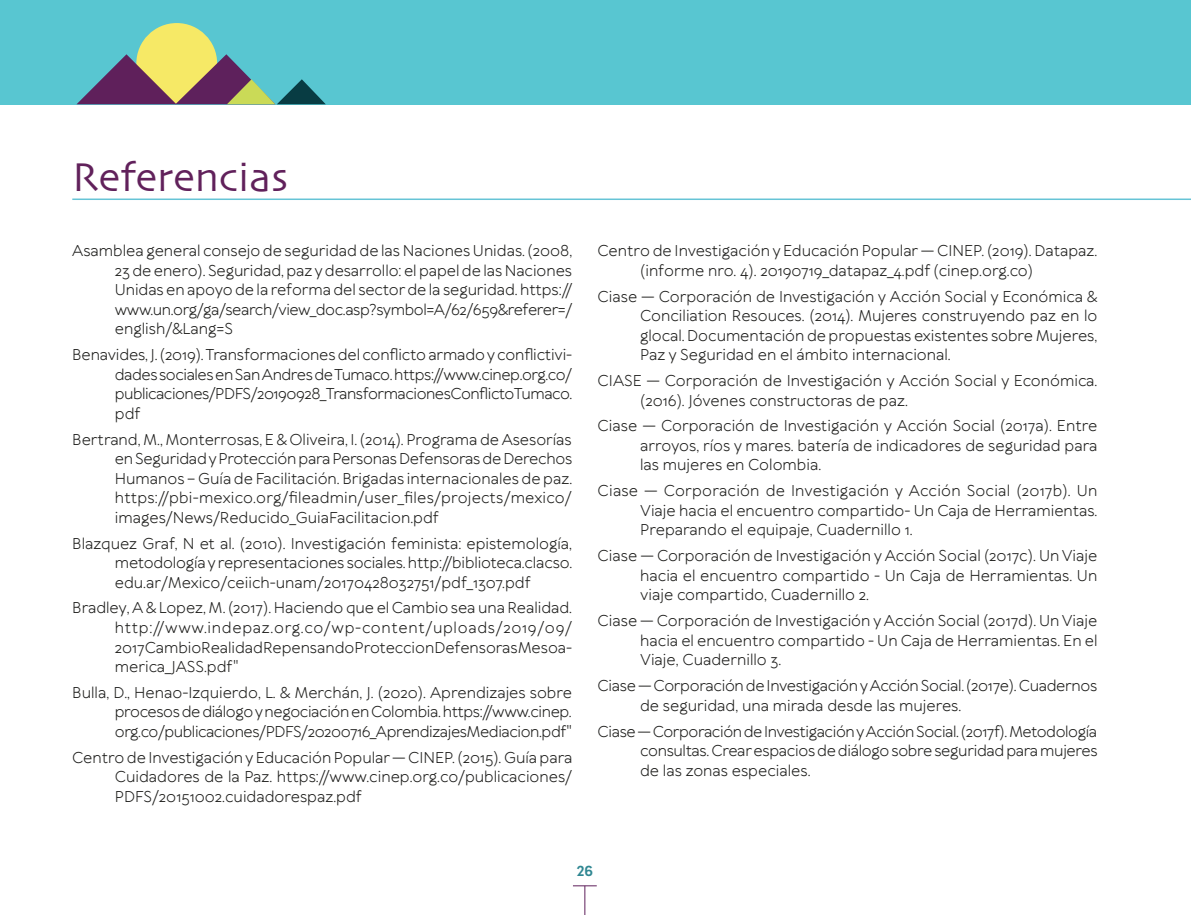
<style>
.page{position:relative;width:1191px;height:915px;background:#fff}
.page>*{position:absolute;margin:0;border:0;box-sizing:border-box;transform-origin:0 0}
.t1{font:42px "Skia";color:#61215b}
.t2{font:15px/19.5px "TT Wellingtons";color:#1d1d1b;text-align:justify}
.t3{font:15px/19.5px "TT Wellingtons";letter-spacing:-.02em;color:#1d1d1b}
.t4{font:700 13.5px "Cy";color:#308792}
</style>
<div class="page">
<div style="left:0;top:0;width:1191px;height:104px;background:#58c6d1"></div>
<div style="left:136px;top:23px;width:81px;height:81px;background:#f6e966;border-radius:50%"></div>
<svg style="left:77px;top:54px;width:249px;height:50px"></svg>
<svg style="left:573px;top:885px;width:24px;height:29px"></svg>
<hr style="left:72px;top:198px;width:1119px;height:2px;background:#66c4d6">
<h1 class="t1" style="left:72px;top:152px;width:217px">Referencias</h1>
<p class="t2" style="left:115px;top:241px;width:459px;text-indent:-43px">Asamblea general consejo de seguridad de las Naciones Unidas. (2008, 23 de enero). Seguridad, paz y desarrollo: el papel de las Naciones Unidas en apoyo de la reforma del sector de la seguridad. https:// www.un.org/ga/search/view_doc.asp?symbol=A/62/659&amp;referer=/ english/&amp;Lang=S</p>
<p class="t2" style="left:115px;top:345px;width:459px;text-indent:-43px">Benavides, J. (2019). Transformaciones del conflicto armado y conflictivi&shy;dades sociales en San Andres de Tumaco. https://www.cinep.org.co/ publicaciones/PDFS/20190928_TransformacionesConflictoTumaco. pdf</p>
<p class="t2" style="left:115px;top:429px;width:459px;text-indent:-43px">Bertrand, M., Monterrosas, E &amp; Oliveira, I. (2014). Programa de Asesorías en Seguridad y Protección para Personas Defensoras de Derechos Humanos – Guía de Facilitación. Brigadas internacionales de paz. https://pbi-mexico.org/fileadmin/user_files/projects/mexico/ images/News/Reducido_GuiaFacilitacion.pdf</p>
<p class="t2" style="left:115px;top:533px;width:459px;text-indent:-43px">Blazquez Graf, N et al. (2010). Investigación feminista: epistemología, metodología y representaciones sociales. http://biblioteca.clacso. edu.ar/Mexico/ceiich-unam/20170428032751/pdf_1307.pdf</p>
<p class="t2" style="left:115px;top:598px;width:459px;text-indent:-43px">Bradley, A &amp; Lopez, M. (2017). Haciendo que el Cambio sea una Realidad. http://www.indepaz.org.co/wp-content/uploads/2019/09/ 2017CambioRealidadRepensandoProteccionDefensorasMesoa&shy;merica_JASS.pdf"</p>
<p class="t2" style="left:115px;top:682px;width:459px;text-indent:-43px">Bulla, D., Henao-Izquierdo, L. &amp; Merchán, J. (2020). Aprendizajes sobre procesos de diálogo y negociación en Colombia. https://www.cinep. org.co/publicaciones/PDFS/20200716_AprendizajesMediacion.pdf"</p>
<p class="t2" style="left:115px;top:747px;width:459px;text-indent:-43px">Centro de Investigación y Educación Popular — CINEP. (2015). Guía para Cuidadores de la Paz. https://www.cinep.org.co/publicaciones/ PDFS/20151002.cuidadorespaz.pdf</p>
<p class="t2" style="left:640px;top:241px;width:459px;text-indent:-43px">Centro de Investigación y Educación Popular — CINEP. (2019). Datapaz. (informe nro. 4). 20190719_datapaz_4.pdf (cinep.org.co)</p>
<p class="t2" style="left:640px;top:286px;width:459px;text-indent:-43px">Ciase — Corporación de Investigación y Acción Social y Económica &amp; Conciliation Resouces. (2014). Mujeres construyendo paz en lo glocal. Documentación de propuestas existentes sobre Mujeres, Paz y Seguridad en el ámbito internacional.</p>
<p class="t2" style="left:640px;top:370px;width:459px;text-indent:-43px">CIASE — Corporación de Investigación y Acción Social y Económica. (2016). Jóvenes constructoras de paz.</p>
<p class="t2" style="left:640px;top:416px;width:459px;text-indent:-43px">Ciase — Corporación de Investigación y Acción Social (2017a). Entre arroyos, ríos y mares. batería de indicadores de seguridad para las mujeres en Colombia.</p>
<p class="t2" style="left:640px;top:481px;width:459px;text-indent:-43px">Ciase — Corporación de Investigación y Acción Social (2017b). Un Viaje hacia el encuentro compartido- Un Caja de Herramientas.<br>Preparando el equipaje, Cuadernillo 1.</p>
<p class="t2" style="left:640px;top:546px;width:459px;text-indent:-43px">Ciase — Corporación de Investigación y Acción Social (2017c). Un Viaje hacia el encuentro compartido - Un Caja de Herramientas. Un viaje compartido, Cuadernillo 2.</p>
<p class="t2" style="left:640px;top:610px;width:459px;text-indent:-43px">Ciase — Corporación de Investigación y Acción Social (2017d). Un Viaje hacia el encuentro compartido - Un Caja de Herramientas. En el Viaje, Cuadernillo 3.</p>
<p class="t3" style="left:640px;top:675px;width:458px;text-indent:-43px">Ciase — Corporación de Investigación y Acción Social. (2017e). Cuadernos de seguridad, una mirada desde las mujeres.</p>
<p class="t2" style="left:640px;top:721px;width:459px;text-indent:-43px">Ciase — Corporación de Investigación y Acción Social. (2017f). Metodología consultas. Crear espacios de diálogo sobre seguridad para mujeres de las zonas especiales.</p>
<p class="t4" style="left:577px;top:860px;width:18px">26</p>
</div>
